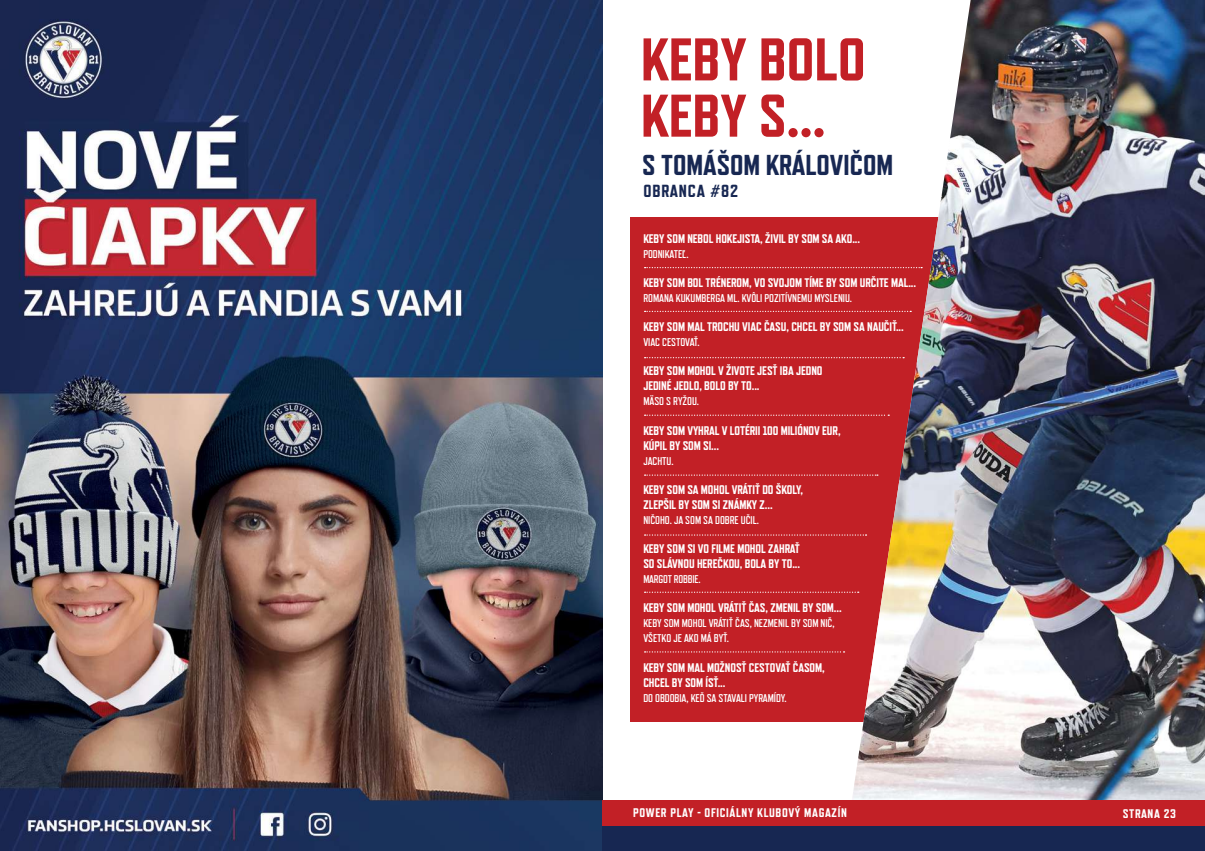
<style>
.page{position:relative;width:1205px;height:851px;background:#fff}
.page>*{position:absolute;margin:0;border:0;box-sizing:border-box;transform-origin:0 0}
.t1{font:800 60px/56.2px "Refrigerator Deluxe";color:#c22026}
.t2{font:800 28.75px "Refrigerator Deluxe";color:#172752}
.t3{font:800 17.5px "Refrigerator Deluxe";letter-spacing:.05em;color:#172752}
.t4{font:800 12.5px/15px "Refrigerator Deluxe";letter-spacing:-.005em;color:#fff}
.t5{font:800 12.5px "Refrigerator Deluxe";letter-spacing:.05em;color:#fff}
.t6{font:700 11.25px/15px "Refrigerator Deluxe";letter-spacing:-.005em;color:#fff}
.t7{font:700 11.25px "Refrigerator Deluxe";letter-spacing:-.005em;color:#fff;scale:.95 1}
</style>
<div class="page">
<div style="left:630px;top:217px;width:368px;height:504px;background:#c22026"></div>
<img style="left:844px;top:0;width:361px;height:800px">
<svg style="left:644px;top:267px;width:278px;height:1px"></svg>
<svg style="left:644px;top:311px;width:267px;height:1px"></svg>
<svg style="left:644px;top:357px;width:260px;height:1px"></svg>
<svg style="left:644px;top:414px;width:245px;height:2px"></svg>
<svg style="left:644px;top:474px;width:234px;height:1px"></svg>
<svg style="left:644px;top:534px;width:222px;height:1px"></svg>
<svg style="left:644px;top:591px;width:215px;height:1px"></svg>
<svg style="left:644px;top:651px;width:200px;height:1px"></svg>
<img style="left:0;top:0;width:602px;height:850px">
<div style="left:602px;top:800px;width:603px;height:26px;background:#c22026"></div>
<div style="left:602px;top:826px;width:603px;height:24px;background:#172752"></div>
<h1 class="t1" style="left:641px;top:31px;width:226px">KEBY BOLO<br>KEBY S...</h1>
<h2 class="t2" style="left:642px;top:148px;width:252px">S TOMÁŠOM KRÁLOVIČOM</h2>
<h3 class="t3" style="left:643px;top:181px;width:96px">OBRANCA #82</h3>
<p class="t4" style="left:643px;top:231px;width:218px">KEBY SOM NEBOL HOKEJISTA, ŽIVIL BY SOM SA AKO...</p>
<p class="t6" style="left:643px;top:246px;width:47px">PODNIKATEĽ.</p>
<p class="t4" style="left:643px;top:275px;width:274px">KEBY SOM BOL TRÉNEROM, VO SVOJOM TÍME BY SOM URČITE MAL...</p>
<p class="t6" style="left:643px;top:290px;width:210px">ROMANA KUKUMBERGA ML. KVÔLI POZITÍVNEMU MYSLENIU.</p>
<p class="t4" style="left:643px;top:319px;width:262px">KEBY SOM MAL TROCHU VIAC ČASU, CHCEL BY SOM SA NAUČIŤ...</p>
<p class="t6" style="left:643px;top:335px;width:58px">VIAC CESTOVAŤ.</p>
<p class="t4" style="left:643px;top:363px;width:181px">KEBY SOM MOHOL V ŽIVOTE JESŤ IBA JEDNO<br>JEDINÉ JEDLO, BOLO BY TO...</p>
<p class="t6" style="left:643px;top:394px;width:57px">MÄSO S RYŽOU.</p>
<p class="t4" style="left:643px;top:422px;width:199px">KEBY SOM VYHRAL V LOTÉRII 100 MILIÓNOV EUR,<br>KÚPIL BY SOM SI...</p>
<p class="t6" style="left:643px;top:453px;width:32px">JACHTU.</p>
<p class="t4" style="left:643px;top:482px;width:161px">KEBY SOM SA MOHOL VRÁTIŤ DO ŠKOLY,<br>ZLEPŠIL BY SOM SI ZNÁMKY Z...</p>
<p class="t6" style="left:643px;top:512px;width:117px">NIČOHO. JA SOM SA DOBRE UČIL.</p>
<p class="t4" style="left:643px;top:541px;width:158px">KEBY SOM SI VO FILME MOHOL ZAHRAŤ<br>SO SLÁVNOU HEREČKOU, BOLA BY TO...</p>
<p class="t7" style="left:643px;top:573px;width:62px">MARGOT ROBBIE.</p>
<p class="t4" style="left:643px;top:600px;width:200px">KEBY SOM MOHOL VRÁTIŤ ČAS, ZMENIL BY SOM...</p>
<p class="t6" style="left:643px;top:615px;width:193px">KEBY SOM MOHOL VRÁTIŤ ČAS, NEZMENIL BY SOM NIČ,<br>VŠETKO JE AKO MÁ BYŤ.</p>
<p class="t4" style="left:643px;top:659px;width:183px">KEBY SOM MAL MOŽNOSŤ CESTOVAŤ ČASOM,<br>CHCEL BY SOM ÍSŤ...</p>
<p class="t6" style="left:643px;top:690px;width:145px">DO OBDOBIA, KEĎ SA STAVALI PYRAMÍDY.</p>
<p class="t5" style="left:633px;top:805px;width:215px">POWER PLAY - OFICIÁLNY KLUBOVÝ MAGAZÍN</p>
<p class="t5" style="left:1123px;top:806px;width:55px">STRANA 23</p>
</div>
